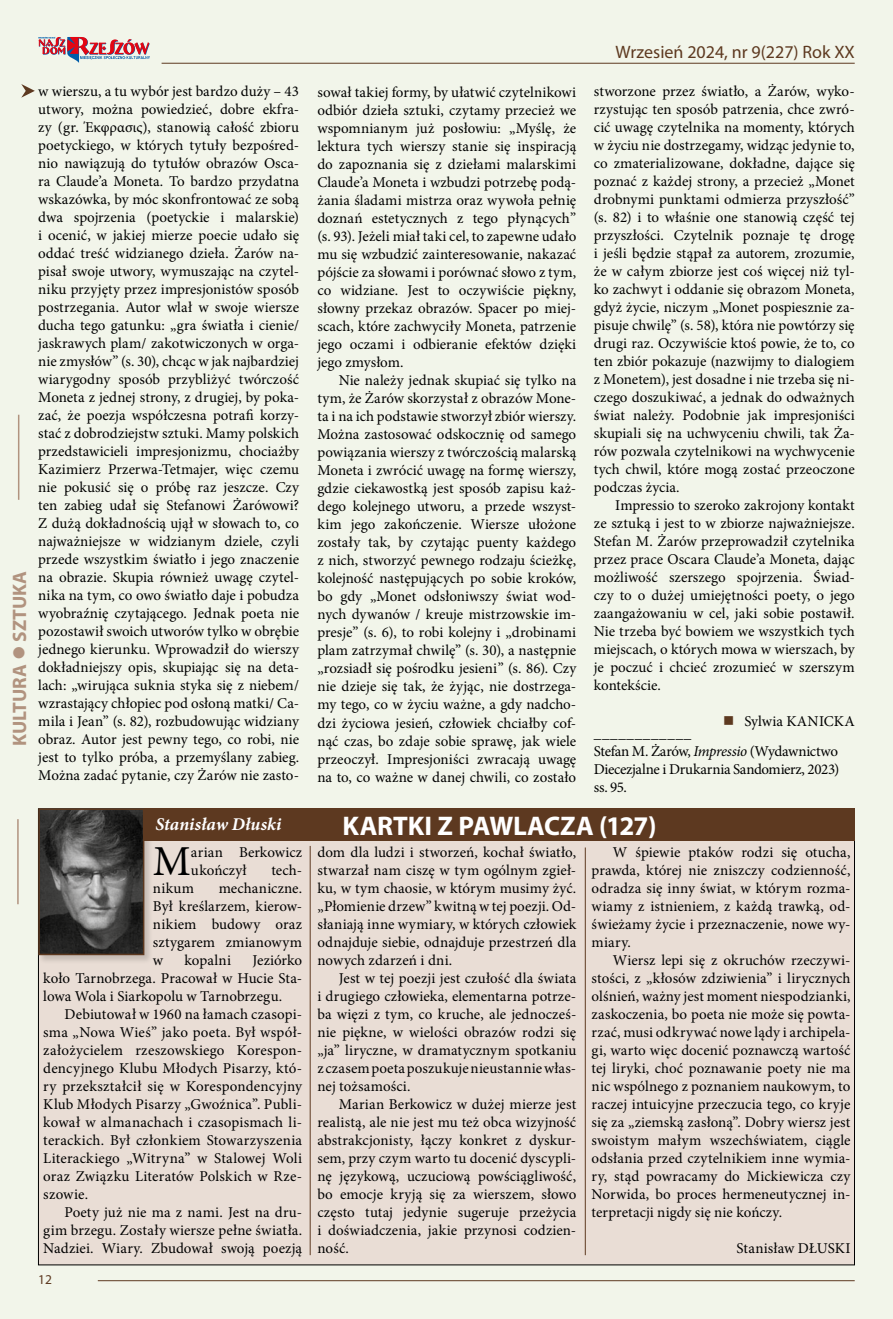
<style>
.page{position:relative;width:893px;height:1319px;background:#fff}
.page>*{position:absolute;margin:0;border:0;box-sizing:border-box;transform-origin:0 0}
.t1{font:42.75px "Minion Pro";color:#000}
.t2{font:700 27px "Myriad Pro";letter-spacing:-.005em;color:#fff}
.t3{font:700 19.5px "Myriad Pro";color:#b1937f}
.t4{font:18px "Myriad Pro";color:#5d3920}
.t5{font:italic 700 18px "Minion Pro";letter-spacing:.005em;color:#fff}
.t6{font:15px/18px "Minion Pro";letter-spacing:.005em;color:#000;text-align:justify}
.t7{font:15px/18px "Minion Pro";letter-spacing:-.02em;color:#000}
.t8{font:13.5px "Myriad Pro";color:#5d3920}
.s1{color:#5d3920}
.s2{font-style:italic}
</style>
<div class="page">
<div style="left:0;top:0;width:893px;height:1318px;background:#f2f5ea"></div>
<hr style="left:162px;top:63px;width:693px;height:1px;background:#5d3920">
<hr style="left:98px;top:1279px;width:757px;height:1px;background:#5d3920">
<svg style="left:38px;top:37px;width:112px;height:26px"></svg>
<div style="left:38px;top:808px;width:816px;height:456px;background:#e9ddd5"></div>
<div style="left:38px;top:808px;width:115px;height:155px;background:#000;opacity:.15"></div>
<img style="left:41px;top:811px;width:100px;height:141px">
<div style="left:38px;top:808px;width:106px;height:147px;border:2px solid #5d3920"></div>
<div style="left:144px;top:808px;width:711px;height:32px;background:#5d3920"></div>
<hr style="left:310px;top:845px;width:1px;height:409px;background:#5d3920">
<hr style="left:585px;top:847px;width:1px;height:407px;background:#5d3920">
<hr style="left:892px;top:0;width:1px;height:125px;background:#c2c2c2">
<hr style="left:17px;top:819px;width:2px;height:85px;background:#b1937f">
<hr style="left:18px;top:414px;width:1px;height:85px;background:#b1937f">
<svg style="left:21px;top:84px;width:14px;height:14px"></svg>
<h3 class="t3" style="left:7px;top:745px;width:176px;rotate:-90deg">KULTURA ● SZTUKA</h3>
<p class="t6" style="left:38px;top:82px;width:262px">w wierszu, a tu wybór jest bardzo duży – 43 utwory, można powiedzieć, dobre ekfra&shy;zy (gr. Έκφρασις), stanowią całość zbioru poetyckiego, w których tytuły bezpośred&shy;nio nawiązują do tytułów obrazów Osca&shy;ra Claude’a Moneta. To bardzo przydatna wskazówka, by móc skonfrontować ze sobą dwa spojrzenia (poetyckie i malarskie) i ocenić, w jakiej mierze poecie udało się oddać treść widzianego dzieła. Żarów na&shy;pisał swoje utwory, wymuszając na czytel&shy;niku przyjęty przez impresjonistów sposób postrzegania. Autor wlał w swoje wiersze ducha tego gatunku: „gra światła i cienie/ jaskrawych plam/ zakotwiczonych w orga&shy;nie zmysłów” (s. 30), chcąc w jak najbardziej wiarygodny sposób przybliżyć twórczość Moneta z jednej strony, z drugiej, by poka&shy;zać, że poezja współczesna potrafi korzy&shy;stać z dobrodziejstw sztuki. Mamy polskich przedstawicieli impresjonizmu, chociażby Kazimierz Przerwa-Tetmajer, więc czemu nie pokusić się o próbę raz jeszcze. Czy ten zabieg udał się Stefanowi Żarówowi?<br>Z dużą dokładnością ujął w słowach to, co najważniejsze w widzianym dziele, czyli przede wszystkim światło i jego znaczenie na obrazie. Skupia również uwagę czytel&shy;nika na tym, co owo światło daje i pobudza wyobraźnię czytającego. Jednak poeta nie pozostawił swoich utworów tylko w obrębie jednego kierunku. Wprowadził do wierszy dokładniejszy opis, skupiając się na deta&shy;lach: „wirująca suknia styka się z niebem/ wzrastający chłopiec pod osłoną matki/ Ca&shy;mila i Jean” (s. 82), rozbudowując widziany obraz. Autor jest pewny tego, co robi, nie jest to tylko próba, a przemyślany zabieg.<br>Można zadać pytanie, czy Żarów nie zasto-</p>
<p class="t6" style="left:317px;top:83px;width:260px">sował takiej formy, by ułatwić czytelnikowi odbiór dzieła sztuki, czytamy przecież we wspomnianym już posłowiu: „Myślę, że lektura tych wierszy stanie się inspiracją do zapoznania się z dziełami malarskimi Claude’a Moneta i wzbudzi potrzebę podą&shy;żania śladami mistrza oraz wywoła pełnię doznań estetycznych z tego płynących” (s. 93). Jeżeli miał taki cel, to zapewne udało mu się wzbudzić zainteresowanie, nakazać pójście za słowami i porównać słowo z tym, co widziane. Jest to oczywiście piękny, słowny przekaz obrazów. Spacer po miej&shy;scach, które zachwyciły Moneta, patrzenie jego oczami i odbieranie efektów dzięki jego zmysłom.</p>
<p class="t6" style="left:317px;top:371px;width:260px;text-indent:21px">Nie należy jednak skupiać się tylko na tym, że Żarów skorzystał z obrazów Mone&shy;ta i na ich podstawie stworzył zbiór wierszy.<br>Można zastosować odskocznię od samego powiązania wierszy z twórczością malarską Moneta i zwrócić uwagę na formę wierszy, gdzie ciekawostką jest sposób zapisu każ&shy;dego kolejnego utworu, a przede wszyst&shy;kim jego zakończenie. Wiersze ułożone zostały tak, by czytając puenty każdego z nich, stworzyć pewnego rodzaju ścieżkę, kolejność następujących po sobie kroków, bo gdy „Monet odsłoniwszy świat wod&shy;nych dywanów / kreuje mistrzowskie im&shy;presje” (s. 6), to robi kolejny i „drobinami plam zatrzymał chwilę” (s. 30), a następnie „rozsiadł się pośrodku jesieni” (s. 86). Czy nie dzieje się tak, że żyjąc, nie dostrzega&shy;my tego, co w życiu ważne, a gdy nadcho&shy;dzi życiowa jesień, człowiek chciałby cof&shy;nąć czas, bo zdaje sobie sprawę, jak wiele przeoczył. Impresjoniści zwracają uwagę na to, co ważne w danej chwili, co zostało</p>
<p class="t4" style="left:616px;top:41px;width:241px">Wrzesień 2024, nr 9(227) Rok XX</p>
<p class="t6" style="left:594px;top:82px;width:262px">stworzone przez światło, a Żarów, wyko&shy;rzystując ten sposób patrzenia, chce zwró&shy;cić uwagę czytelnika na momenty, których w życiu nie dostrzegamy, widząc jedynie to, co zmaterializowane, dokładne, dające się poznać z każdej strony, a przecież „Monet drobnymi punktami odmierza przyszłość” (s. 82) i to właśnie one stanowią część tej przyszłości. Czytelnik poznaje tę drogę i jeśli będzie stąpał za autorem, zrozumie, że w całym zbiorze jest coś więcej niż tyl&shy;ko zachwyt i oddanie się obrazom Moneta, gdyż życie, niczym „Monet pospiesznie za&shy;pisuje chwilę” (s. 58), która nie powtórzy się drugi raz. Oczywiście ktoś powie, że to, co ten zbiór pokazuje (nazwijmy to dialogiem z Monetem), jest dosadne i nie trzeba się ni&shy;czego doszukiwać, a jednak do odważnych świat należy. Podobnie jak impresjoniści skupiali się na uchwyceniu chwili, tak Ża&shy;rów pozwala czytelnikowi na wychwycenie tych chwil, które mogą zostać przeoczone podczas życia.</p>
<p class="t6" style="left:594px;top:496px;width:262px;text-indent:21px">Impressio to szeroko zakrojony kontakt ze sztuką i jest to w zbiorze najważniejsze.<br>Stefan M. Żarów przeprowadził czytelnika przez prace Oscara Claude’a Moneta, dając możliwość szerszego spojrzenia. Świad&shy;czy to o dużej umiejętności poety, o jego zaangażowaniu w cel, jaki sobie postawił.<br>Nie trzeba być bowiem we wszystkich tych miejscach, o których mowa w wierszach, by je poczuć i chcieć zrozumieć w szerszym kontekście.</p>
<p class="t6" style="left:723px;top:712px;width:133px"><span class="s1">■</span> Sylwia KANICKA</p>
<p class="t7" style="left:594px;top:724px;width:247px">____________<br>Stefan M. Żarów, <span class="s2">Impressio</span> (Wydawnictwo<br>Diecezjalne i Drukarnia Sandomierz, 2023) ss. 95.</p>
<p class="t5" style="left:155px;top:811px;width:128px">Stanisław Dłuski</p>
<h1 class="t1" style="left:153px;top:832px;width:40px">M</h1>
<p class="t6" style="left:191px;top:843px;width:113px">arian Berkowicz ukończył</p>
<p class="t6" style="left:271px;top:861px;width:32px">tech-</p>
<p class="t6" style="left:153px;top:879px;width:151px;text-indent:66px">mechaniczne.<br>Był kreślarzem, kierow&shy;nikiem budowy oraz sztygarem zmianowym w</p>
<p class="t6" style="left:153px;top:879px;width:43px">nikum</p>
<p class="t6" style="left:43px;top:951px;width:260px;text-indent:209px">Jeziórko koło Tarnobrzega. Pracował w Hucie Sta&shy;lowa Wola i Siarkopolu w Tarnobrzegu.</p>
<p class="t6" style="left:43px;top:1005px;width:260px;text-indent:21px">Debiutował w 1960 na łamach czasopi&shy;sma „Nowa Wieś” jako poeta. Był współ&shy;założycielem rzeszowskiego Korespon&shy;dencyjnego Klubu Młodych Pisarzy, któ&shy;ry przekształcił się w Korespondencyjny Klub Młodych Pisarzy „Gwoźnica”. Publi&shy;kował w almanachach i czasopismach li&shy;terackich. Był członkiem Stowarzyszenia Literackiego „Witryna” w Stalowej Woli oraz Związku Literatów Polskich w Rze&shy;szowie.</p>
<p class="t6" style="left:43px;top:1203px;width:260px;text-indent:21px">Poety już nie ma z nami. Jest na dru&shy;gim brzegu. Zostały wiersze pełne światła.<br>Nadziei. Wiary. Zbudował swoją poezją</p>
<p class="t6" style="left:185px;top:951px;width:48px">kopalni</p>
<p class="t8" style="left:38px;top:1271px;width:15px">12</p>
<h2 class="t2" style="left:342px;top:807px;width:316px">KARTKI Z PAWLACZA (127)</h2>
<p class="t6" style="left:317px;top:843px;width:260px">dom dla ludzi i stworzeń, kochał światło, stwarzał nam ciszę w tym ogólnym zgieł&shy;ku, w tym chaosie, w którym musimy żyć. „Płomienie drzew” kwitną w tej poezji. Od&shy;słaniają inne wymiary, w których człowiek odnajduje siebie, odnajduje przestrzeń dla nowych zdarzeń i dni.</p>
<p class="t6" style="left:317px;top:969px;width:260px;text-indent:21px">Jest w tej poezji jest czułość dla świata i drugiego człowieka, elementarna potrze&shy;ba więzi z tym, co kruche, ale jednocześ&shy;nie piękne, w wielości obrazów rodzi się „ja” liryczne, w dramatycznym spotkaniu z czasem poeta poszukuje nieustannie włas&shy;nej tożsamości.</p>
<p class="t6" style="left:317px;top:1095px;width:260px;text-indent:21px">Marian Berkowicz w dużej mierze jest realistą, ale nie jest mu też obca wizyjność abstrakcjonisty, łączy konkret z dyskur&shy;sem, przy czym warto tu docenić dyscypli&shy;nę językową, uczuciową powściągliwość, bo emocje kryją się za wierszem, słowo często tutaj jedynie sugeruje przeżycia i doświadczenia, jakie przynosi codzien&shy;ność.</p>
<p class="t6" style="left:592px;top:843px;width:260px;text-indent:21px">W śpiewie ptaków rodzi się otucha, prawda, której nie zniszczy codzienność, odradza się inny świat, w którym rozma&shy;wiamy z istnieniem, z każdą trawką, od&shy;świeżamy życie i przeznaczenie, nowe wy&shy;miary.</p>
<p class="t6" style="left:592px;top:951px;width:260px;text-indent:21px">Wiersz lepi się z okruchów rzeczywi&shy;stości, z „kłosów zdziwienia” i lirycznych olśnień, ważny jest moment niespodzianki, zaskoczenia, bo poeta nie może się powta&shy;rzać, musi odkrywać nowe lądy i archipela&shy;gi, warto więc docenić poznawczą wartość tej liryki, choć poznawanie poety nie ma nic wspólnego z poznaniem naukowym, to raczej intuicyjne przeczucia tego, co kryje się za „ziemską zasłoną”. Dobry wiersz jest swoistym małym wszechświatem, ciągle odsłania przed czytelnikiem inne wymia&shy;ry, stąd powracamy do Mickiewicza czy Norwida, bo proces hermeneutycznej in&shy;terpretacji nigdy się nie kończy.</p>
<p class="t6" style="left:736px;top:1239px;width:115px">Stanisław DŁUSKI</p>
</div>
